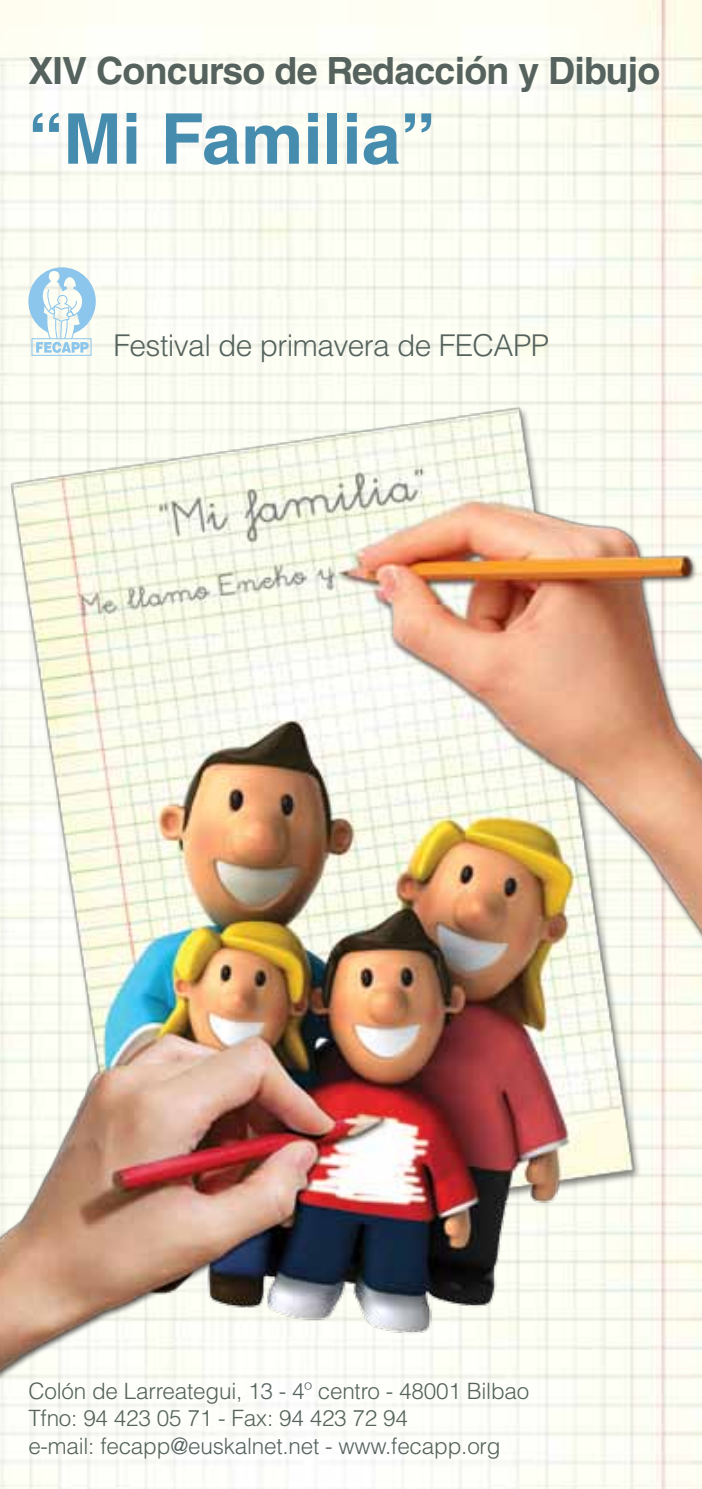
<style>
.page{position:relative;width:702px;height:1489px;background:#fff}
.page>*{position:absolute;margin:0;border:0;box-sizing:border-box;transform-origin:0 0}
.t1{font:700 70px "Helvetica LT Std";color:#468caf}
.t2{font:700 37.5px "Helvetica LT Std";letter-spacing:-.02em;color:#55625d}
.t3{font:300 30px "Helvetica LT Std";letter-spacing:-.02em;color:#55625d}
.t4{font:300 22.5px/27.5px "Helvetica LT Std";letter-spacing:-.01em;color:#55625d}
</style>
<div class="page">
<img style="left:0;top:0;width:702px;height:1488px">
<img style="left:0;top:374px;width:702px;height:1004px">
<div style="left:32px;top:338px;width:59px;height:18px;border:1px solid #8dc6ec"></div>
<svg style="left:28px;top:267px;width:68px;height:86px"></svg>
<p class="t2" style="left:28px;top:48px;width:633px">XIV Concurso de Redacción y Dibujo</p>
<p class="t1" style="left:28px;top:96px;width:409px">“Mi Familia”</p>
<p class="t3" style="left:113px;top:326px;width:437px">Festival de primavera de FECAPP</p>
<p class="t4" style="left:28px;top:1376px;width:502px">Colón de Larreategui, 13 - 4º centro - 48001 Bilbao<br>Tfno: 94 423 05 71 - Fax: 94 423 72 94<br>e-mail: fecapp@euskalnet.net - www.fecapp.org</p>
</div>
